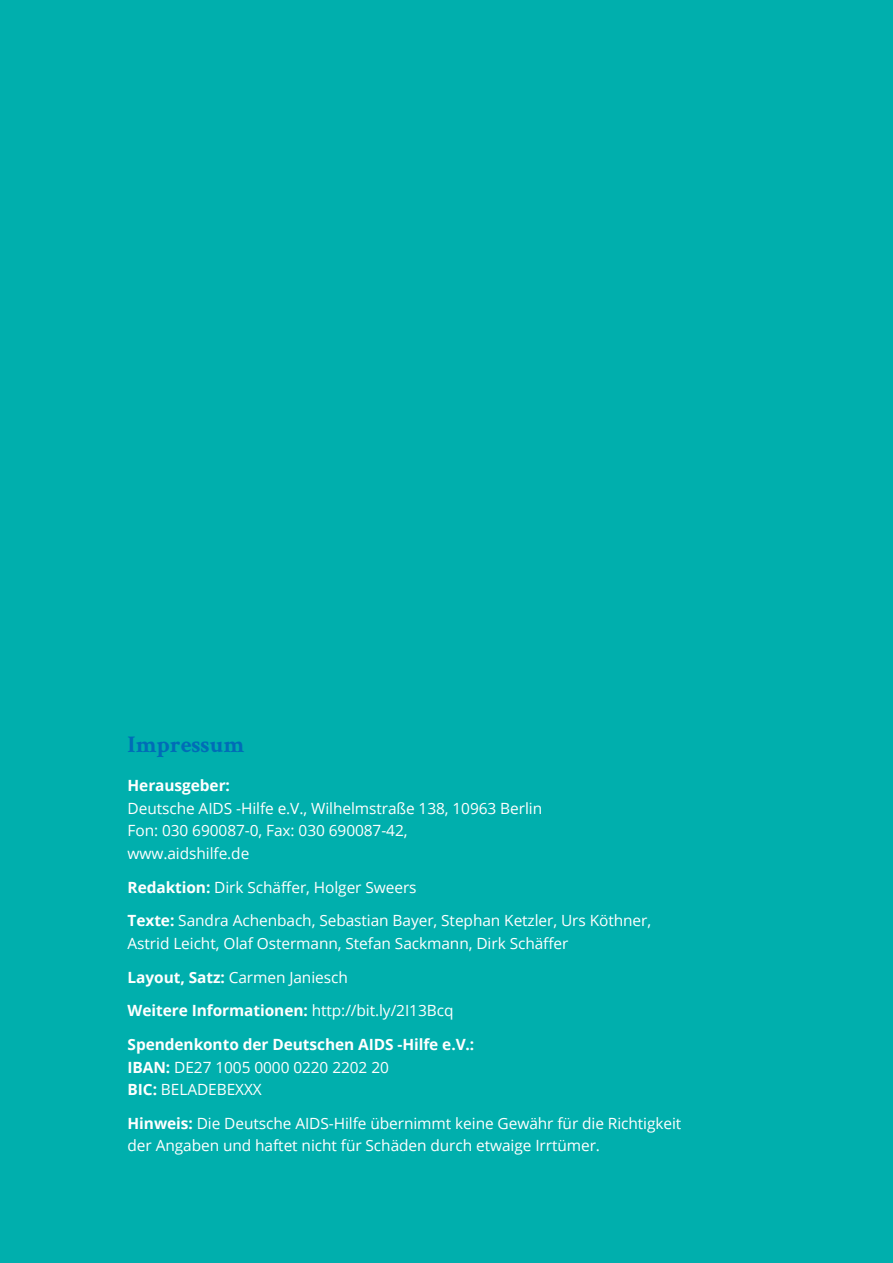
<style>
.page{position:relative;width:893px;height:1263px;background:#00afad}
.page>*{position:absolute;margin:0;border:0;box-sizing:border-box;transform-origin:0 0}
.t1{font:700 24px "Crimson Text";color:#006cb7}
.t2{font:15.45px/22.5px "Open Sans";letter-spacing:-.005em;color:#fff}
.t3{font:700 15.45px "Open Sans";letter-spacing:-.005em;color:#fff}
.s1{font-weight:700}
</style>
<div class="page">
<h1 class="t1" style="left:128px;top:729px;width:118px">Impressum</h1>
<p class="t3" style="left:128px;top:775px;width:104px">Herausgeber:</p>
<p class="t2" style="left:128px;top:796px;width:416px">Deutsche AIDS -Hilfe e.V., Wilhelmstraße 138, 10963 Berlin<br>Fon: 030 690087-0, Fax: 030 690087-42,<br>www.aidshilfe.de</p>
<p class="t2" style="left:128px;top:870px;width:525px;line-height:33.8px"><span class="s1">Redaktion:</span> Dirk Schäffer, Holger Sweers<br><span class="s1">Texte:</span> Sandra Achenbach, Sebastian Bayer, Stephan Ketzler, Urs Köthner,</p>
<p class="t2" style="left:128px;top:926px;width:442px;line-height:33.8px">Astrid Leicht, Olaf Ostermann, Stefan Sackmann, Dirk Schäffer <span class="s1">Layout, Satz:</span> Carmen Janiesch<br><span class="s1">Weitere Informationen:</span> http://bit.ly/2I13Bcq <span class="s1">Spendenkonto der Deutschen AIDS -Hilfe e.V.:</span></p>
<p class="t2" style="left:128px;top:1055px;width:263px"><span class="s1">IBAN:</span> DE27 1005 0000 0220 2202 20<br><span class="s1">BIC:</span> BELADEBEXXX</p>
<p class="t2" style="left:128px;top:1111px;width:555px"><span class="s1">Hinweis:</span> Die Deutsche AIDS-Hilfe übernimmt keine Gewähr für die Richtigkeit der Angaben und haftet nicht für Schäden durch etwaige Irrtümer.</p>
</div>
